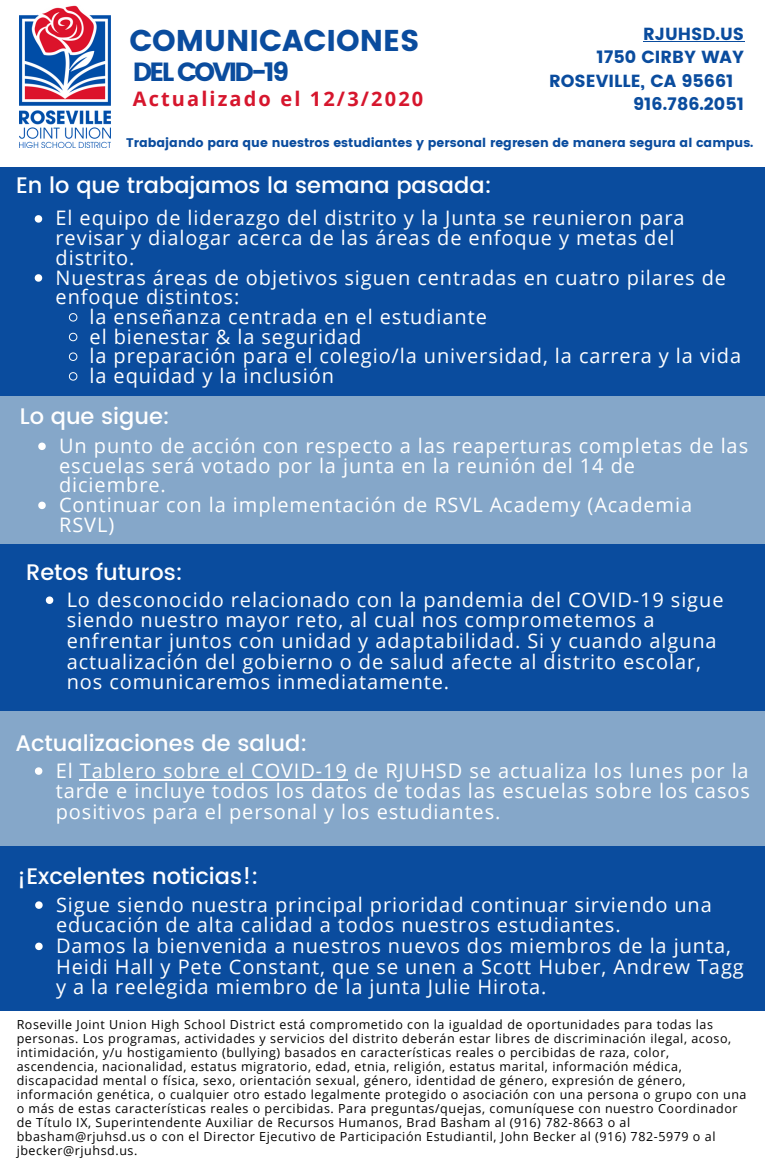
<style>
.page{position:relative;width:765px;height:1170px;background:#fff}
.page>*{position:absolute;margin:0;border:0;box-sizing:border-box;transform-origin:0 0}
.t1{font:30px "Poppins";color:#0a4c9e}
.t2{font:26.25px "Poppins";letter-spacing:-.1em;color:#0a4c9e}
.t3{font:500 22.5px "Poppins";color:#fff}
.t4{font:20px/20.6px "Open Sans";letter-spacing:.045em;color:#fff}
.t5{font:700 20px "Open Sans";letter-spacing:.105em;color:#d6162d}
.t6{font:17.5px "Poppins";color:#0a4c9e}
.t7{font:12.5px/14px "Open Sans";letter-spacing:.045em;color:#000}
.t8{font:12.5px "Poppins";color:#0a4c9e}
</style>
<div class="page">
<img style="left:20px;top:5px;width:91px;height:142px">
<div style="left:0;top:167px;width:765px;height:262px;background:#0a4c9e"></div>
<svg style="left:35px;top:215px;width:7px;height:8px"></svg>
<svg style="left:35px;top:274px;width:7px;height:8px"></svg>
<svg style="left:68px;top:313px;width:10px;height:9px"></svg>
<svg style="left:68px;top:332px;width:10px;height:10px"></svg>
<svg style="left:68px;top:352px;width:10px;height:9px"></svg>
<svg style="left:68px;top:372px;width:10px;height:9px"></svg>
<div style="left:0;top:397px;width:765px;height:164px;background:#85a7c9"></div>
<svg style="left:38px;top:443px;width:8px;height:7px"></svg>
<svg style="left:38px;top:502px;width:8px;height:7px"></svg>
<div style="left:0;top:544px;width:765px;height:188px;background:#0a4c9e"></div>
<svg style="left:46px;top:596px;width:7px;height:8px"></svg>
<div style="left:0;top:711px;width:765px;height:215px;background:#85a7c9"></div>
<svg style="left:35px;top:767px;width:7px;height:8px"></svg>
<hr style="left:80px;top:780px;width:268px;height:1px;background:#fff">
<div style="left:0;top:847px;width:765px;height:164px;background:#0a4c9e"></div>
<svg style="left:35px;top:901px;width:8px;height:8px"></svg>
<svg style="left:35px;top:943px;width:8px;height:7px"></svg>
<hr style="left:643px;top:41px;width:101px;height:1px;background:#0a4c9e">
<h1 class="t1" style="left:129px;top:23px;width:292px">COMUNICACIONES</h1>
<p class="t5" style="left:133px;top:84px;width:292px">Actualizado el 12/3/2020</p>
<h2 class="t2" style="left:133px;top:56px;width:158px">DEL COVID-19</h2>
<p class="t6" style="left:643px;top:24px;width:103px">RJUHSD.US</p>
<p class="t6" style="left:596px;top:47px;width:149px">1750 CIRBY WAY</p>
<p class="t6" style="left:549px;top:71px;width:186px">ROSEVILLE, CA 95661</p>
<p class="t6" style="left:633px;top:94px;width:113px">916.786.2051</p>
<p class="t8" style="left:126px;top:135px;width:629px">Trabajando para que nuestros estudiantes y personal regresen de manera segura al campus.</p>
<p class="t3" style="left:16px;top:172px;width:477px">En lo que trabajamos la semana pasada:</p>
<p class="t4" style="left:56px;top:207px;width:631px">El equipo de liderazgo del distrito y la Junta se reunieron para</p>
<p class="t4" style="left:56px;top:227px;width:620px">revisar y dialogar acerca de las áreas de enfoque y metas del</p>
<p class="t4" style="left:56px;top:247px;width:80px">distrito.</p>
<p class="t4" style="left:56px;top:266px;width:672px">Nuestras áreas de objetivos siguen centradas en cuatro pilares de</p>
<p class="t4" style="left:56px;top:286px;width:185px">enfoque distintos:</p>
<p class="t4" style="left:90px;top:306px;width:399px">la enseñanza centrada en el estudiante</p>
<p class="t4" style="left:90px;top:326px;width:273px">el bienestar &amp; la seguridad</p>
<p class="t4" style="left:90px;top:345px;width:653px">la preparación para el colegio/la universidad, la carrera y la vida</p>
<p class="t4" style="left:90px;top:365px;width:246px">la equidad y la inclusión</p>
<p class="t3" style="left:20px;top:403px;width:152px">Lo que sigue:</p>
<p class="t4" style="left:59px;top:435px;width:691px;line-height:19.8px">Un punto de acción con respecto a las reaperturas completas de las escuelas será votado por la junta en la reunión del 14 de<br>diciembre.<br>Continuar con la implementación de RSVL Academy (Academia RSVL)</p>
<p class="t3" style="left:26px;top:559px;width:158px">Retos futuros:</p>
<p class="t4" style="left:67px;top:589px;width:658px">Lo desconocido relacionado con la pandemia del COVID-19 sigue siendo nuestro mayor reto, al cual nos comprometemos a enfrentar juntos con unidad y adaptabilidad. Si y cuando alguna actualización del gobierno o de salud afecte al distrito escolar, nos comunicaremos inmediatamente.</p>
<p class="t3" style="left:15px;top:730px;width:294px">Actualizaciones de salud:</p>
<p class="t4" style="left:56px;top:760px;width:696px;text-align:justify">El Tablero sobre el COVID-19 de RJUHSD se actualiza los lunes por la tarde e incluye todos los datos de todas las escuelas sobre los casos positivos para el personal y los estudiantes.</p>
<p class="t3" style="left:17px;top:863px;width:243px">¡Excelentes noticias!:</p>
<p class="t4" style="left:56px;top:894px;width:689px">Sigue siendo nuestra principal prioridad continuar sirviendo una educación de alta calidad a todos nuestros estudiantes.<br>Damos la bienvenida a nuestros nuevos dos miembros de la junta, Heidi Hall y Pete Constant, que se unen a Scott Huber, Andrew Tagg y a la reelegida miembro de la junta Julie Hirota.</p>
<p class="t7" style="left:17px;top:1017px;width:731px">Roseville Joint Union High School District está comprometido con la igualdad de oportunidades para todas las personas. Los programas, actividades y servicios del distrito deberán estar libres de discriminación ilegal, acoso, intimidación, y/u hostigamiento (bullying) basados en características reales o percibidas de raza, color, ascendencia, nacionalidad, estatus migratorio, edad, etnia, religión, estatus marital, información médica, discapacidad mental o física, sexo, orientación sexual, género, identidad de género, expresión de género, información genética, o cualquier otro estado legalmente protegido o asociación con una persona o grupo con una o más de estas características reales o percibidas. Para preguntas/quejas, comuníquese con nuestro Coordinador de Título IX, Superintendente Auxiliar de Recursos Humanos, Brad Basham al (916) 782-8663 o al bbasham@rjuhsd.us o con el Director Ejecutivo de Participación Estudiantil, John Becker al (916) 782-5979 o al jbecker@rjuhsd.us.</p>
</div>
